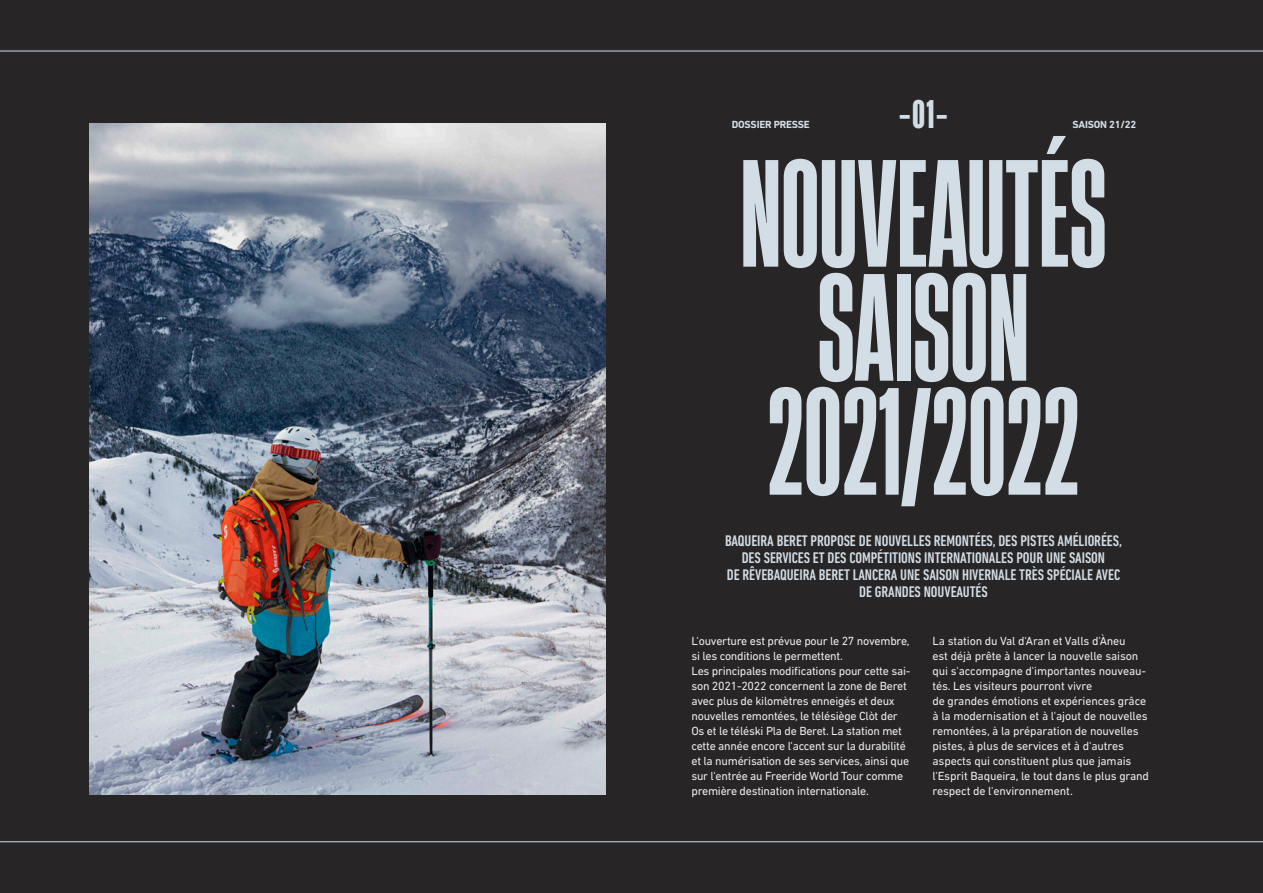
<style>
.page{position:relative;width:1263px;height:893px;background:#282526}
.page>*{position:absolute;margin:0;border:0;box-sizing:border-box;transform-origin:0 0}
.t1{font:700 143.25px "Heading Now 26";letter-spacing:.005em;color:#d3dde6}
.t2{font:800 37.5px "Heading Now 37";color:#d3dde6}
.t3{font:500 condensed 15.6px/17.2px "DIN Next LT Pro";letter-spacing:-.005em;color:#d3dde6;text-align:center}
.t4{font:12px/15px "DIN Next LT Pro";letter-spacing:-.02em;color:#ececee}
.t5{font:700 10.5px "DIN Next LT Pro";letter-spacing:-.02em;color:#d3dde6}
</style>
<div class="page">
<img style="left:90px;top:124px;width:516px;height:671px">
<hr style="left:0;top:841px;width:1263px;height:1px;background:#d3dde6">
<hr style="left:0;top:51px;width:1263px;height:1px;background:#d3dde6">
<p class="t5" style="left:732px;top:118px;width:80px">DOSSIER PRESSE</p>
<p class="t2" style="left:899px;top:87px;width:50px">-01-</p>
<p class="t5" style="left:1072px;top:118px;width:65px">SAISON 21/22</p>
<p class="t1" style="left:741px;top:115px;width:367px">NOUVEAUTÉS</p>
<p class="t1" style="left:818px;top:229px;width:212px">SAISON</p>
<p class="t1" style="left:767px;top:343px;width:313px">2021/2022</p>
<p class="t3" style="left:725px;top:532px;width:398px">BAQUEIRA BERET PROPOSE DE NOUVELLES REMONTÉES, DES PISTES AMÉLIORÉES, DES SERVICES ET DES COMPÉTITIONS INTERNATIONALES POUR UNE SAISON<br>DE RÊVEBAQUEIRA BERET LANCERA UNE SAISON HIVERNALE TRÈS SPÉCIALE AVEC DE GRANDES NOUVEAUTÉS</p>
<p class="t4" style="left:691px;top:633px;width:220px">L'ouverture est prévue pour le 27 novembre, si les conditions le permettent.</p>
<p class="t4" style="left:691px;top:663px;width:220px">Les principales modifications pour cette sai&shy;son 2021-2022 concernent la zone de Beret avec plus de kilomètres enneigés et deux nouvelles remontées, le télésiège Clòt der Os et le téléski Pla de Beret. La station met cette année encore l'accent sur la durabilité et la numérisation de ses services, ainsi que sur l'entrée au Freeride World Tour comme première destination internationale.</p>
<p class="t4" style="left:932px;top:633px;width:218px">La station du Val d'Aran et Valls d'Àneu<br>est déjà prête à lancer la nouvelle saison qui s'accompagne d'importantes nouveau&shy;tés. Les visiteurs pourront vivre<br>de grandes émotions et expériences grâce à la modernisation et à l'ajout de nouvelles remontées, à la préparation de nouvelles pistes, à plus de services et à d'autres aspects qui constituent plus que jamais l'Esprit Baqueira, le tout dans le plus grand respect de l'environnement.</p>
</div>
